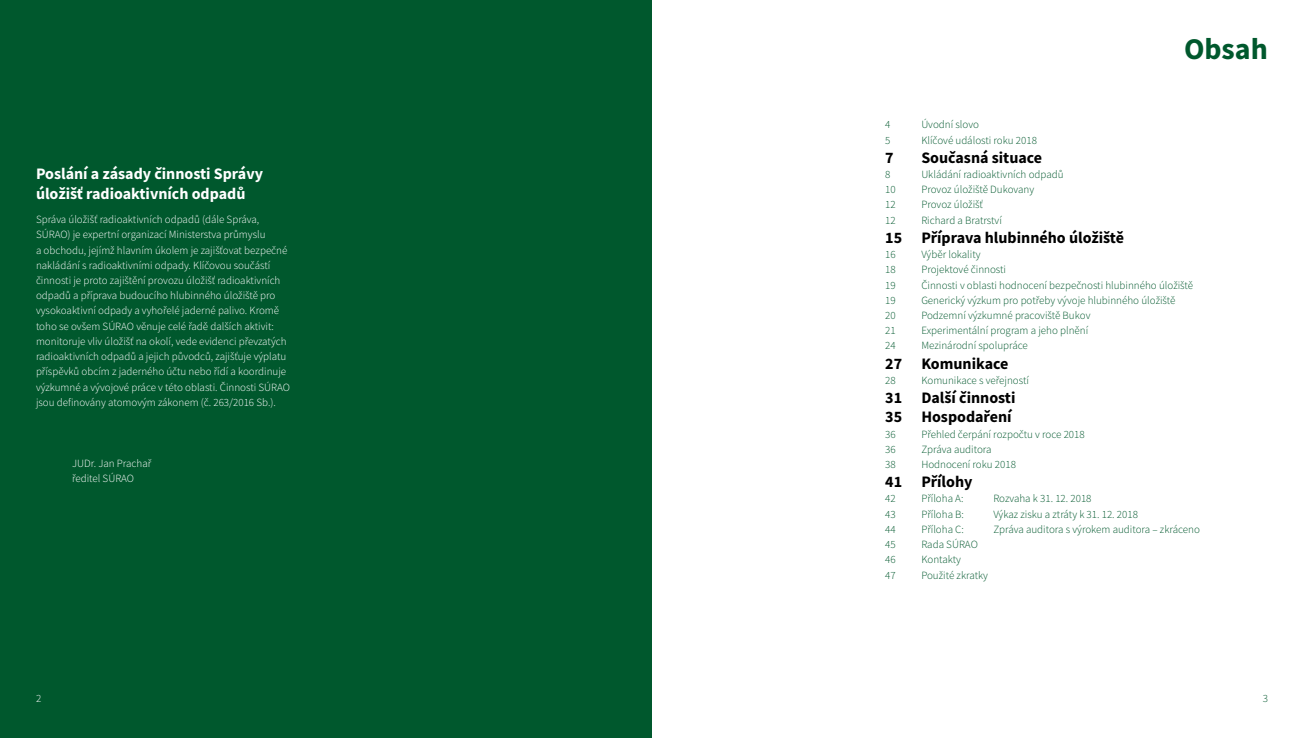
<style>
.page{position:relative;width:1304px;height:738px;background:#fff}
.page>*{position:absolute;margin:0;border:0;box-sizing:border-box;transform-origin:0 0}
.t1{font:700 30px "Source Sans Pro";color:#00582d}
.t2{font:700 16px/19.2px "Source Sans Pro";color:#000}
.t3{font:700 16px/19.2px "Source Sans Pro";color:#fff}
.t4{font:300 11px/15.2px "Source Sans Pro";color:#fff}
.t5{font:300 11px "Source Sans Pro";color:#00582d}
</style>
<div class="page">
<div style="left:0;top:0;width:652px;height:737px;background:#00582d"></div>
<h2 class="t3" style="left:36px;top:164px;width:229px">Poslání a zásady činnosti Správy úložišť radioaktivních odpadů</h2>
<p class="t4" style="left:36px;top:212px;width:256px">Správa úložišť radioaktivních odpadů (dále Správa, SÚRAO) je expertní organizací Ministerstva průmyslu<br>a obchodu, jejímž hlavním úkolem je zajišťovat bezpečné nakládání s radioaktivními odpady. Klíčovou součástí činnosti je proto zajištění provozu úložišť radioaktivních odpadů a příprava budoucího hlubinného úložiště pro vysokoaktivní odpady a vyhořelé jaderné palivo. Kromě toho se ovšem SÚRAO věnuje celé řadě dalších aktivit: monitoruje vliv úložišť na okolí, vede evidenci převzatých radioaktivních odpadů a jejich původců, zajišťuje výplatu příspěvků obcím z jaderného účtu nebo řídí a koordinuje výzkumné a vývojové práce v této oblasti. Činnosti SÚRAO jsou definovány atomovým zákonem (č. 263/2016 Sb.).</p>
<p class="t4" style="left:72px;top:455px;width:81px">JUDr. Jan Prachař ředitel SÚRAO</p>
<h1 class="t1" style="left:1184px;top:28px;width:85px">Obsah</h1>
<p class="t5" style="left:885px;top:118px;width:7px">4</p>
<p class="t5" style="left:921px;top:118px;width:59px">Úvodní slovo</p>
<p class="t5" style="left:885px;top:133px;width:7px">5</p>
<p class="t5" style="left:921px;top:133px;width:117px">Klíčové události roku 2018</p>
<h2 class="t2" style="left:885px;top:147px;width:10px">7</h2>
<h2 class="t2" style="left:921px;top:147px;width:122px">Současná situace</h2>
<p class="t5" style="left:885px;top:167px;width:7px">8</p>
<p class="t5" style="left:921px;top:167px;width:144px">Ukládání radioaktivních odpadů</p>
<p class="t5" style="left:885px;top:183px;width:12px">10</p>
<p class="t5" style="left:921px;top:183px;width:114px">Provoz úložiště Dukovany</p>
<p class="t5" style="left:885px;top:198px;width:12px">12</p>
<p class="t5" style="left:921px;top:198px;width:63px">Provoz úložišť</p>
<p class="t5" style="left:885px;top:213px;width:12px">12</p>
<p class="t5" style="left:921px;top:213px;width:82px">Richard a Bratrství</p>
<h2 class="t2" style="left:885px;top:227px;width:240px">15 Příprava hlubinného úložiště</h2>
<p class="t5" style="left:885px;top:247px;width:12px">16</p>
<p class="t5" style="left:921px;top:247px;width:61px">Výběr lokality</p>
<p class="t5" style="left:885px;top:263px;width:12px">18</p>
<p class="t5" style="left:921px;top:263px;width:86px">Projektové činnosti</p>
<p class="t5" style="left:885px;top:278px;width:12px">19</p>
<p class="t5" style="left:921px;top:278px;width:273px">Činnosti v oblasti hodnocení bezpečnosti hlubinného úložiště</p>
<p class="t5" style="left:885px;top:293px;width:12px">19</p>
<p class="t5" style="left:921px;top:293px;width:256px">Generický výzkum pro potřeby vývoje hlubinného úložiště</p>
<p class="t5" style="left:885px;top:308px;width:12px">20</p>
<p class="t5" style="left:921px;top:308px;width:171px">Podzemní výzkumné pracoviště Bukov</p>
<p class="t5" style="left:885px;top:323px;width:12px">21</p>
<p class="t5" style="left:921px;top:323px;width:168px">Experimentální program a jeho plnění</p>
<p class="t5" style="left:885px;top:339px;width:12px">24</p>
<p class="t5" style="left:921px;top:339px;width:108px">Mezinárodní spolupráce</p>
<h2 class="t2" style="left:885px;top:353px;width:125px">27 Komunikace</h2>
<p class="t5" style="left:885px;top:373px;width:12px">28</p>
<p class="t5" style="left:921px;top:373px;width:109px">Komunikace s veřejností</p>
<h2 class="t2" style="left:885px;top:387px;width:132px">31 Další činnosti<br>35 Hospodaření</h2>
<p class="t5" style="left:885px;top:427px;width:12px">36</p>
<p class="t5" style="left:921px;top:427px;width:165px">Přehled čerpání rozpočtu v roce 2018</p>
<p class="t5" style="left:885px;top:442px;width:12px">36</p>
<p class="t5" style="left:921px;top:442px;width:72px">Zpráva auditora</p>
<p class="t5" style="left:885px;top:457px;width:12px">38</p>
<p class="t5" style="left:921px;top:457px;width:96px">Hodnocení roku 2018</p>
<h2 class="t2" style="left:885px;top:471px;width:89px">41 Přílohy</h2>
<p class="t5" style="left:885px;top:491px;width:12px">42</p>
<p class="t5" style="left:921px;top:491px;width:44px">Příloha A:</p>
<p class="t5" style="left:993px;top:491px;width:100px">Rozvaha k 31. 12. 2018</p>
<p class="t5" style="left:885px;top:507px;width:12px">43</p>
<p class="t5" style="left:921px;top:507px;width:44px">Příloha B:</p>
<p class="t5" style="left:993px;top:507px;width:146px">Výkaz zisku a ztráty k 31. 12. 2018</p>
<p class="t5" style="left:885px;top:522px;width:12px">44</p>
<p class="t5" style="left:921px;top:522px;width:44px">Příloha C:</p>
<p class="t5" style="left:993px;top:522px;width:208px">Zpráva auditora s výrokem auditora – zkráceno</p>
<p class="t5" style="left:885px;top:537px;width:12px">45</p>
<p class="t5" style="left:921px;top:537px;width:58px">Rada SÚRAO</p>
<p class="t5" style="left:885px;top:552px;width:12px">46</p>
<p class="t5" style="left:921px;top:552px;width:41px">Kontakty</p>
<p class="t5" style="left:885px;top:567px;width:12px">47</p>
<p class="t5" style="left:921px;top:567px;width:68px">Použité zkratky</p>
<p class="t4" style="left:36px;top:690px;width:7px">2</p>
<p class="t5" style="left:1263px;top:691px;width:7px">3</p>
</div>
